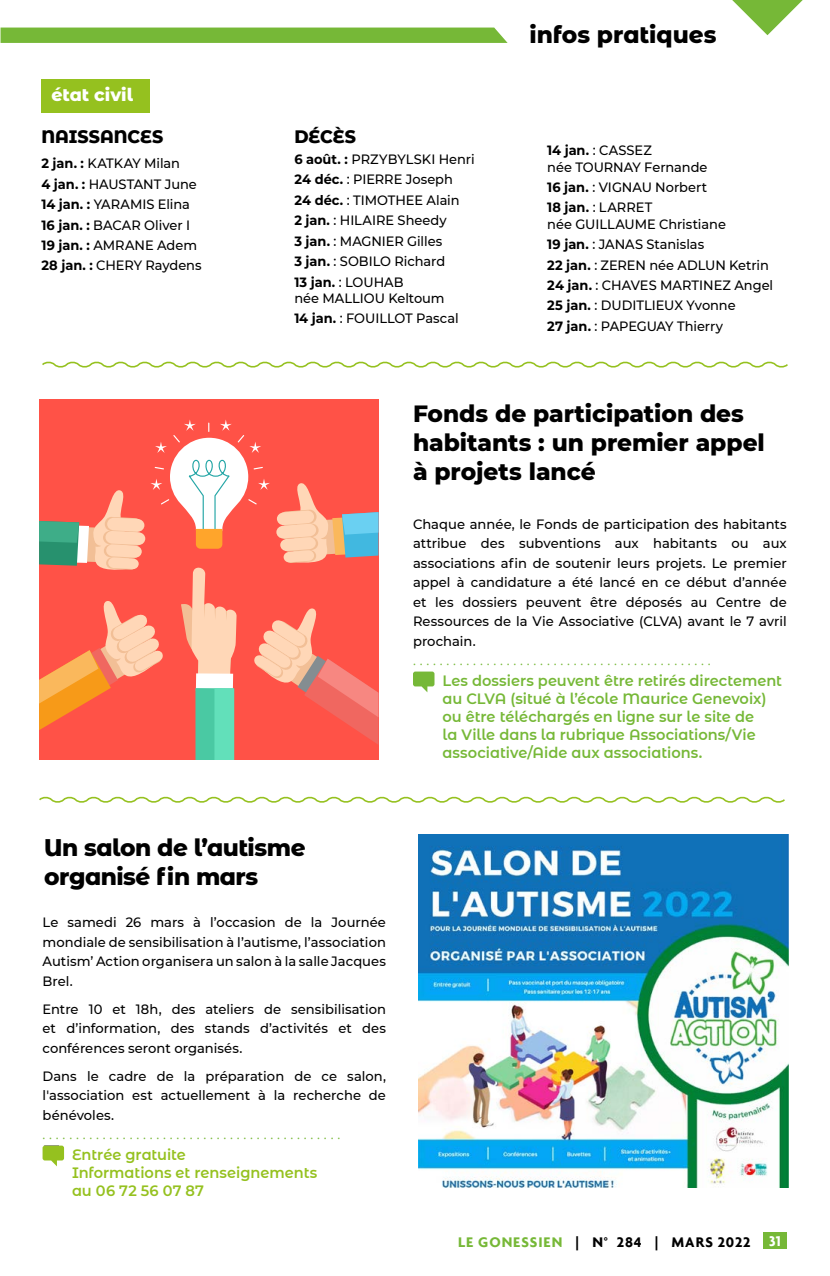
<style>
.page{position:relative;width:830px;height:1276px;background:#fff}
.page>*{position:absolute;margin:0;border:0;box-sizing:border-box;transform-origin:0 0}
.t1{font:800 24px/28.8px "Montserrat";letter-spacing:-.005em;color:#000}
.t2{font:800 24px/28.8px "Montserrat Alternates";letter-spacing:-.02em;color:#000}
.t3{font:800 24px "Montserrat Alternates";color:#000}
.t4{font:800 18px "Montserrat Alternates";color:#000;scale:.96 1}
.t5{font:800 18px "Montserrat Alternates";color:#fff}
.t6{font:300 15.75px "Agenda";color:#76b837}
.t7{font:600 15px/18px "Montserrat Alternates";color:#76b837}
.t8{font:600 15px/18px "Montserrat Alternates";letter-spacing:-.005em;color:#95c11f}
.t9{font:700 15px "Agenda";letter-spacing:.065em;color:#000}
.t10{font:500 13.5px/19.5px "Montserrat";color:#000;text-align:justify}
.t11{font:500 13.5px/20.4px "Montserrat";color:#000;scale:.96 1}
.s1{font-weight:700}
.s2{color:#76b837}
.s3{color:#fff}
</style>
<div class="page">
<svg style="left:42px;top:361px;width:746px;height:7px"></svg>
<div style="left:41px;top:79px;width:108px;height:33px;background:#95c11f"></div>
<svg style="left:39px;top:796px;width:746px;height:7px"></svg>
<div style="left:763px;top:1231px;width:23px;height:17px;background:#76b837"></div>
<svg style="left:732px;top:0;width:70px;height:35px"></svg>
<svg style="left:1px;top:28px;width:506px;height:15px;background:#78b93a"></svg>
<svg style="left:43px;top:1145px;width:21px;height:21px"></svg>
<img style="left:418px;top:834px;width:370px;height:353px">
<svg style="left:413px;top:671px;width:21px;height:21px"></svg>
<div style="left:39px;top:400px;width:339px;height:360px;background:#ff5247"></div>
<div style="left:195px;top:688px;width:39px;height:72px;background:#4ac9a3"></div>
<div style="left:214px;top:688px;width:20px;height:72px;background:#62e0ba"></div>
<svg style="left:39px;top:420px;width:339px;height:325px"></svg>
<h2 class="t5" style="left:51px;top:81px;width:83px">état civil</h2>
<h2 class="t4" style="left:41px;top:124px;width:128px">NAISSANCES</h2>
<p class="t11" style="left:41px;top:153px;width:168px"><span class="s1">2 jan. :</span> KATKAY Milan<br><span class="s1">4 jan. :</span> HAUSTANT June<br><span class="s1">14 jan. :</span> YARAMIS Elina<br><span class="s1">16 jan. :</span> BACAR Oliver I<br><span class="s1">19 jan. :</span> AMRANE Adem<br><span class="s1">28 jan. :</span> CHERY Raydens</p>
<h2 class="t4" style="left:294px;top:124px;width:66px">DÉCÈS</h2>
<p class="t11" style="left:294px;top:148px;width:189px"><span class="s1">6 août. :</span> PRZYBYLSKI Henri<br><span class="s1">24 déc.</span> : PIERRE Joseph<br><span class="s1">24 déc.</span> : TIMOTHEE Alain<br><span class="s1">2 jan.</span> : HILAIRE Sheedy<br><span class="s1">3 jan.</span> : MAGNIER Gilles<br><span class="s1">3 jan.</span> : SOBILO Richard<br><span class="s1">13 jan.</span> : LOUHAB</p>
<p class="t11" style="left:294px;top:287px;width:172px">née MALLIOU Keltoum<br><span class="s1">14 jan.</span> : FOUILLOT Pascal</p>
<h1 class="t3" style="left:529px;top:17px;width:188px">infos pratiques</h1>
<p class="t11" style="left:547px;top:142px;width:168px;line-height:16.2px"><span class="s1">14 jan.</span> : CASSEZ<br>née TOURNAY Fernande</p>
<p class="t11" style="left:547px;top:176px;width:168px"><span class="s1">16 jan.</span> : VIGNAU Norbert<br><span class="s1">18 jan.</span> : LARRET</p>
<p class="t11" style="left:547px;top:213px;width:237px">née GUILLAUME Christiane<br><span class="s1">19 jan.</span> : JANAS Stanislas<br><span class="s1">22 jan.</span> : ZEREN née ADLUN Ketrin<br><span class="s1">24 jan.</span> : CHAVES MARTINEZ Angel<br><span class="s1">25 jan.</span> : DUDITLIEUX Yvonne<br><span class="s1">27 jan.</span> : PAPEGUAY Thierry</p>
<h1 class="t1" style="left:413px;top:398px;width:353px">Fonds de participation des habitants : un premier appel à projets lancé</h1>
<p class="t10" style="left:413px;top:514px;width:375px">Chaque année, le Fonds de participation des habitants attribue des subventions aux habitants ou aux associations afin de soutenir leurs projets. Le premier appel à candidature a été lancé en ce début d’année et les dossiers peuvent être déposés au Centre de Ressources de la Vie Associative (CLVA) avant le 7 avril prochain.</p>
<p class="t6" style="left:413px;top:651px;width:299px">. . . . . . . . . . . . . . . . . . . . . . . . . . . . . . . . . . . . . . . . . . . . .</p>
<p class="t7" style="left:442px;top:671px;width:341px">Les dossiers peuvent être retirés directement au CLVA (situé à l’école Maurice Genevoix) ou être téléchargés en ligne sur le site de<br>la Ville dans la rubrique Associations/Vie associative/Aide aux associations.</p>
<h1 class="t2" style="left:44px;top:831px;width:263px">Un salon de l’autisme organisé fin mars</h1>
<p class="t10" style="left:43px;top:912px;width:345px">Le samedi 26 mars à l’occasion de la Journée mondiale de sensibilisation à l’autisme, l’association Autism’ Action organisera un salon à la salle Jacques Brel.</p>
<p class="t10" style="left:43px;top:998px;width:345px">Entre 10 et 18h, des ateliers de sensibilisation et d’information, des stands d’activités et des conférences seront organisés.</p>
<p class="t10" style="left:43px;top:1065px;width:345px">Dans le cadre de la préparation de ce salon, l'association est actuellement à la recherche de bénévoles.</p>
<p class="t6" style="left:43px;top:1125px;width:299px">. . . . . . . . . . . . . . . . . . . . . . . . . . . . . . . . . . . . . . . . . . . . .</p>
<p class="t8" style="left:72px;top:1145px;width:247px">Entrée gratuite<br>Informations et renseignements au 06 72 56 07 87</p>
<p class="t9" style="left:458px;top:1233px;width:324px"><span class="s2">LE GONESSIEN</span> | N° 284 | MARS 2022 <span class="s3">31</span></p>
</div>
